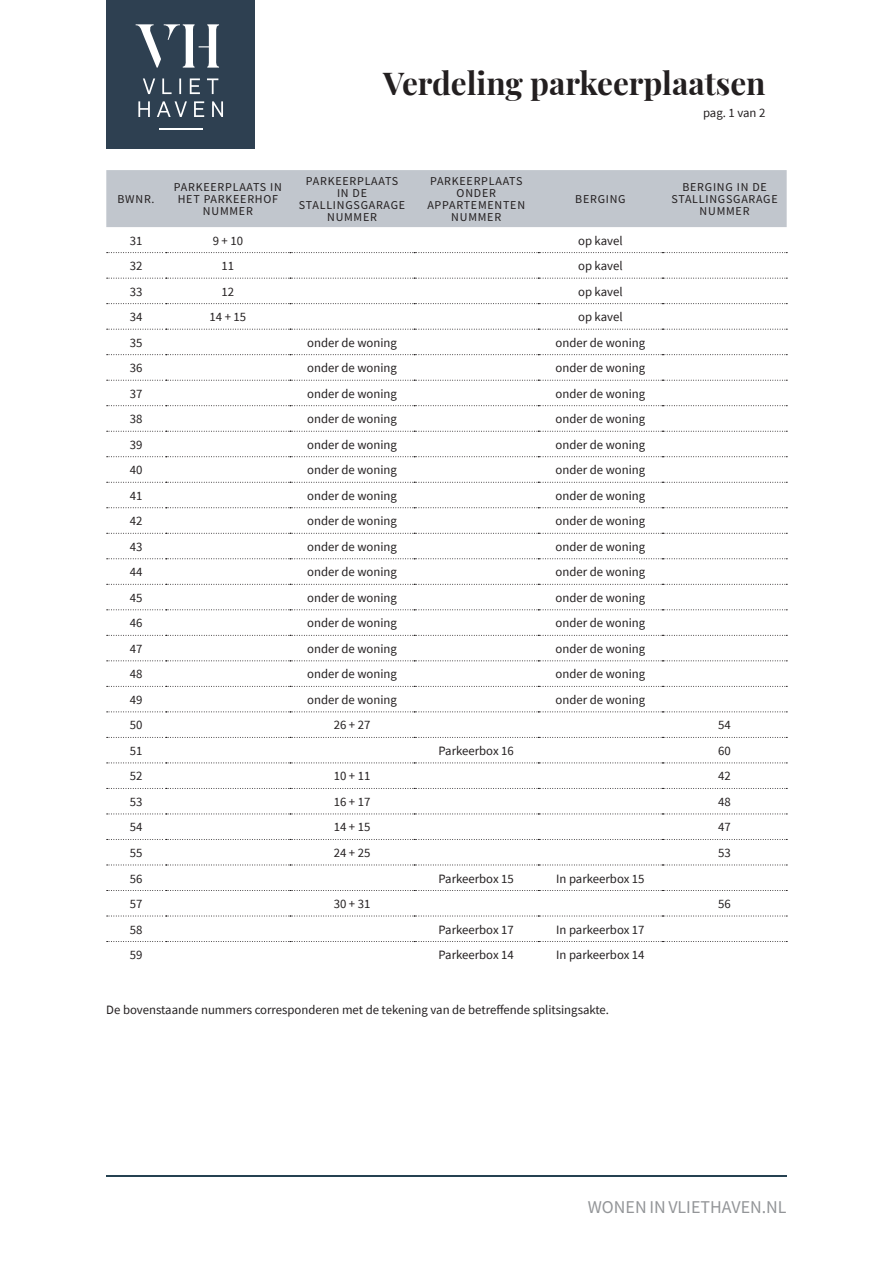
<style>
.page{position:relative;width:893px;height:1263px;background:#fff}
.page>*{position:absolute;margin:0;border:0;box-sizing:border-box;transform-origin:0 0}
.t1{font:700 31.5px "Playfair Display";color:#231f20}
.Platte_tekst_-_diap{font:18px "Source Sans Variable";color:#939598}
.Platte_tekst_-_diap-2{font:12.75px "Source Sans Pro";color:#231f20}
.t2{font:12px/12px "Source Sans Variable";letter-spacing:.065em;color:#231f20;text-align:center}
</style>
<div class="page">
<div style="left:106px;top:0;width:149px;height:149px;background:#2e4051"></div>
<svg style="left:136px;top:24px;width:83px;height:44px"></svg>
<hr style="left:159px;top:129px;width:43px;height:1px;background:#fff">
<svg style="left:138px;top:101px;width:85px;height:16px"></svg>
<svg style="left:143px;top:78px;width:75px;height:16px"></svg>
<hr style="left:106px;top:1176px;width:681px;height:1px;background:#254151">
<div style="left:106px;top:170px;width:681px;height:57px;background:#c1c6cd"></div>
<svg style="left:107px;top:252px;width:680px;height:1px"></svg>
<svg style="left:107px;top:278px;width:680px;height:1px"></svg>
<svg style="left:107px;top:303px;width:680px;height:1px"></svg>
<svg style="left:107px;top:329px;width:680px;height:1px"></svg>
<svg style="left:107px;top:354px;width:680px;height:1px"></svg>
<svg style="left:107px;top:380px;width:680px;height:1px"></svg>
<svg style="left:107px;top:405px;width:680px;height:1px"></svg>
<svg style="left:107px;top:431px;width:680px;height:1px"></svg>
<svg style="left:107px;top:456px;width:680px;height:1px"></svg>
<svg style="left:107px;top:482px;width:680px;height:1px"></svg>
<svg style="left:107px;top:507px;width:680px;height:1px"></svg>
<svg style="left:107px;top:533px;width:680px;height:1px"></svg>
<svg style="left:107px;top:558px;width:680px;height:1px"></svg>
<svg style="left:107px;top:584px;width:680px;height:1px"></svg>
<svg style="left:107px;top:609px;width:680px;height:1px"></svg>
<svg style="left:107px;top:635px;width:680px;height:1px"></svg>
<svg style="left:107px;top:660px;width:680px;height:1px"></svg>
<svg style="left:107px;top:686px;width:680px;height:1px"></svg>
<svg style="left:107px;top:711px;width:680px;height:1px"></svg>
<svg style="left:107px;top:737px;width:680px;height:1px"></svg>
<svg style="left:107px;top:762px;width:680px;height:1px"></svg>
<svg style="left:107px;top:788px;width:680px;height:1px"></svg>
<svg style="left:107px;top:813px;width:680px;height:1px"></svg>
<svg style="left:107px;top:839px;width:680px;height:1px"></svg>
<svg style="left:107px;top:864px;width:680px;height:1px"></svg>
<svg style="left:107px;top:890px;width:680px;height:1px"></svg>
<svg style="left:107px;top:916px;width:680px;height:1px"></svg>
<svg style="left:107px;top:941px;width:680px;height:1px"></svg>
<p class="t1" style="left:383px;top:58px;width:384px">Verdeling parkeerplaatsen</p>
<p class="t2" style="left:118px;top:193px;width:39px">BWNR.</p>
<p class="t2" style="left:174px;top:181px;width:109px">PARKEERPLAATS IN<br>HET PARKEERHOF<br>NUMMER</p>
<p class="t2" style="left:299px;top:175px;width:108px">PARKEERPLAATS<br>IN DE<br>STALLINGSGARAGE<br>NUMMER</p>
<p class="t2" style="left:427px;top:175px;width:99px">PARKEERPLAATS<br>ONDER<br>APPARTEMENTEN<br>NUMMER</p>
<p class="t2" style="left:575px;top:193px;width:52px">BERGING</p>
<p class="Platte_tekst_-_diap-2" style="left:703px;top:105px;width:64px">pag. 1 van 2</p>
<p class="t2" style="left:671px;top:181px;width:108px">BERGING IN DE<br>STALLINGSGARAGE<br>NUMMER</p>
<p class="Platte_tekst_-_diap-2" style="left:130px;top:232px;width:14px">31</p>
<p class="Platte_tekst_-_diap-2" style="left:213px;top:232px;width:32px">9 + 10</p>
<p class="Platte_tekst_-_diap-2" style="left:578px;top:232px;width:46px">op kavel</p>
<p class="Platte_tekst_-_diap-2" style="left:130px;top:258px;width:14px">32</p>
<p class="Platte_tekst_-_diap-2" style="left:222px;top:258px;width:14px">11</p>
<p class="Platte_tekst_-_diap-2" style="left:578px;top:258px;width:46px">op kavel</p>
<p class="Platte_tekst_-_diap-2" style="left:130px;top:283px;width:14px">33</p>
<p class="Platte_tekst_-_diap-2" style="left:222px;top:283px;width:14px">12</p>
<p class="Platte_tekst_-_diap-2" style="left:578px;top:283px;width:46px">op kavel</p>
<p class="Platte_tekst_-_diap-2" style="left:130px;top:309px;width:14px">34</p>
<p class="Platte_tekst_-_diap-2" style="left:210px;top:309px;width:38px">14 + 15</p>
<p class="Platte_tekst_-_diap-2" style="left:578px;top:309px;width:46px">op kavel</p>
<p class="Platte_tekst_-_diap-2" style="left:130px;top:334px;width:14px">35</p>
<p class="Platte_tekst_-_diap-2" style="left:307px;top:334px;width:91px">onder de woning</p>
<p class="Platte_tekst_-_diap-2" style="left:556px;top:334px;width:91px">onder de woning</p>
<p class="Platte_tekst_-_diap-2" style="left:130px;top:360px;width:14px">36</p>
<p class="Platte_tekst_-_diap-2" style="left:307px;top:360px;width:91px">onder de woning</p>
<p class="Platte_tekst_-_diap-2" style="left:556px;top:360px;width:91px">onder de woning</p>
<p class="Platte_tekst_-_diap-2" style="left:130px;top:385px;width:14px">37</p>
<p class="Platte_tekst_-_diap-2" style="left:307px;top:385px;width:91px">onder de woning</p>
<p class="Platte_tekst_-_diap-2" style="left:556px;top:385px;width:91px">onder de woning</p>
<p class="Platte_tekst_-_diap-2" style="left:130px;top:411px;width:14px">38</p>
<p class="Platte_tekst_-_diap-2" style="left:307px;top:411px;width:91px">onder de woning</p>
<p class="Platte_tekst_-_diap-2" style="left:556px;top:411px;width:91px">onder de woning</p>
<p class="Platte_tekst_-_diap-2" style="left:130px;top:436px;width:14px">39</p>
<p class="Platte_tekst_-_diap-2" style="left:307px;top:436px;width:91px">onder de woning</p>
<p class="Platte_tekst_-_diap-2" style="left:556px;top:436px;width:91px">onder de woning</p>
<p class="Platte_tekst_-_diap-2" style="left:130px;top:462px;width:14px">40</p>
<p class="Platte_tekst_-_diap-2" style="left:307px;top:462px;width:91px">onder de woning</p>
<p class="Platte_tekst_-_diap-2" style="left:556px;top:462px;width:91px">onder de woning</p>
<p class="Platte_tekst_-_diap-2" style="left:130px;top:487px;width:14px">41</p>
<p class="Platte_tekst_-_diap-2" style="left:307px;top:487px;width:91px">onder de woning</p>
<p class="Platte_tekst_-_diap-2" style="left:556px;top:487px;width:91px">onder de woning</p>
<p class="Platte_tekst_-_diap-2" style="left:130px;top:513px;width:14px">42</p>
<p class="Platte_tekst_-_diap-2" style="left:307px;top:513px;width:91px">onder de woning</p>
<p class="Platte_tekst_-_diap-2" style="left:556px;top:513px;width:91px">onder de woning</p>
<p class="Platte_tekst_-_diap-2" style="left:130px;top:538px;width:14px">43</p>
<p class="Platte_tekst_-_diap-2" style="left:307px;top:538px;width:91px">onder de woning</p>
<p class="Platte_tekst_-_diap-2" style="left:556px;top:538px;width:91px">onder de woning</p>
<p class="Platte_tekst_-_diap-2" style="left:130px;top:564px;width:14px">44</p>
<p class="Platte_tekst_-_diap-2" style="left:307px;top:564px;width:91px">onder de woning</p>
<p class="Platte_tekst_-_diap-2" style="left:556px;top:564px;width:91px">onder de woning</p>
<p class="Platte_tekst_-_diap-2" style="left:130px;top:589px;width:14px">45</p>
<p class="Platte_tekst_-_diap-2" style="left:307px;top:589px;width:91px">onder de woning</p>
<p class="Platte_tekst_-_diap-2" style="left:556px;top:589px;width:91px">onder de woning</p>
<p class="Platte_tekst_-_diap-2" style="left:130px;top:615px;width:14px">46</p>
<p class="Platte_tekst_-_diap-2" style="left:307px;top:615px;width:91px">onder de woning</p>
<p class="Platte_tekst_-_diap-2" style="left:556px;top:615px;width:91px">onder de woning</p>
<p class="Platte_tekst_-_diap-2" style="left:130px;top:640px;width:14px">47</p>
<p class="Platte_tekst_-_diap-2" style="left:307px;top:640px;width:91px">onder de woning</p>
<p class="Platte_tekst_-_diap-2" style="left:556px;top:640px;width:91px">onder de woning</p>
<p class="Platte_tekst_-_diap-2" style="left:130px;top:666px;width:14px">48</p>
<p class="Platte_tekst_-_diap-2" style="left:307px;top:666px;width:91px">onder de woning</p>
<p class="Platte_tekst_-_diap-2" style="left:556px;top:666px;width:91px">onder de woning</p>
<p class="Platte_tekst_-_diap-2" style="left:130px;top:691px;width:14px">49</p>
<p class="Platte_tekst_-_diap-2" style="left:307px;top:691px;width:91px">onder de woning</p>
<p class="Platte_tekst_-_diap-2" style="left:556px;top:691px;width:91px">onder de woning</p>
<p class="Platte_tekst_-_diap-2" style="left:130px;top:717px;width:14px">50</p>
<p class="Platte_tekst_-_diap-2" style="left:334px;top:717px;width:38px">26 + 27</p>
<p class="Platte_tekst_-_diap-2" style="left:718px;top:717px;width:14px">54</p>
<p class="Platte_tekst_-_diap-2" style="left:130px;top:743px;width:14px">51</p>
<p class="Platte_tekst_-_diap-2" style="left:439px;top:743px;width:77px">Parkeerbox 16</p>
<p class="Platte_tekst_-_diap-2" style="left:718px;top:743px;width:14px">60</p>
<p class="Platte_tekst_-_diap-2" style="left:130px;top:768px;width:14px">52</p>
<p class="Platte_tekst_-_diap-2" style="left:334px;top:768px;width:38px">10 + 11</p>
<p class="Platte_tekst_-_diap-2" style="left:718px;top:768px;width:14px">42</p>
<p class="Platte_tekst_-_diap-2" style="left:130px;top:794px;width:14px">53</p>
<p class="Platte_tekst_-_diap-2" style="left:334px;top:794px;width:38px">16 + 17</p>
<p class="Platte_tekst_-_diap-2" style="left:718px;top:794px;width:14px">48</p>
<p class="Platte_tekst_-_diap-2" style="left:130px;top:819px;width:14px">54</p>
<p class="Platte_tekst_-_diap-2" style="left:334px;top:819px;width:38px">14 + 15</p>
<p class="Platte_tekst_-_diap-2" style="left:718px;top:819px;width:14px">47</p>
<p class="Platte_tekst_-_diap-2" style="left:130px;top:845px;width:14px">55</p>
<p class="Platte_tekst_-_diap-2" style="left:334px;top:845px;width:38px">24 + 25</p>
<p class="Platte_tekst_-_diap-2" style="left:718px;top:845px;width:14px">53</p>
<p class="Platte_tekst_-_diap-2" style="left:130px;top:870px;width:14px">56</p>
<p class="Platte_tekst_-_diap-2" style="left:439px;top:870px;width:77px">Parkeerbox 15</p>
<p class="Platte_tekst_-_diap-2" style="left:556px;top:870px;width:90px">In parkeerbox 15</p>
<p class="Platte_tekst_-_diap-2" style="left:130px;top:896px;width:14px">57</p>
<p class="Platte_tekst_-_diap-2" style="left:334px;top:896px;width:38px">30 + 31</p>
<p class="Platte_tekst_-_diap-2" style="left:718px;top:896px;width:14px">56</p>
<p class="Platte_tekst_-_diap-2" style="left:130px;top:921px;width:14px">58</p>
<p class="Platte_tekst_-_diap-2" style="left:439px;top:921px;width:77px">Parkeerbox 17</p>
<p class="Platte_tekst_-_diap-2" style="left:556px;top:921px;width:90px">In parkeerbox 17</p>
<p class="Platte_tekst_-_diap-2" style="left:130px;top:947px;width:14px">59</p>
<p class="Platte_tekst_-_diap-2" style="left:439px;top:947px;width:77px">Parkeerbox 14</p>
<p class="Platte_tekst_-_diap-2" style="left:556px;top:947px;width:90px">In parkeerbox 14</p>
<p class="Platte_tekst_-_diap-2" style="left:106px;top:1001px;width:504px">De bovenstaande nummers corresponderen met de tekening van de betreffende splitsingsakte.</p>
<p class="Platte_tekst_-_diap" style="left:588px;top:1196px;width:200px">WONEN IN VLIETHAVEN.NL</p>
</div>
